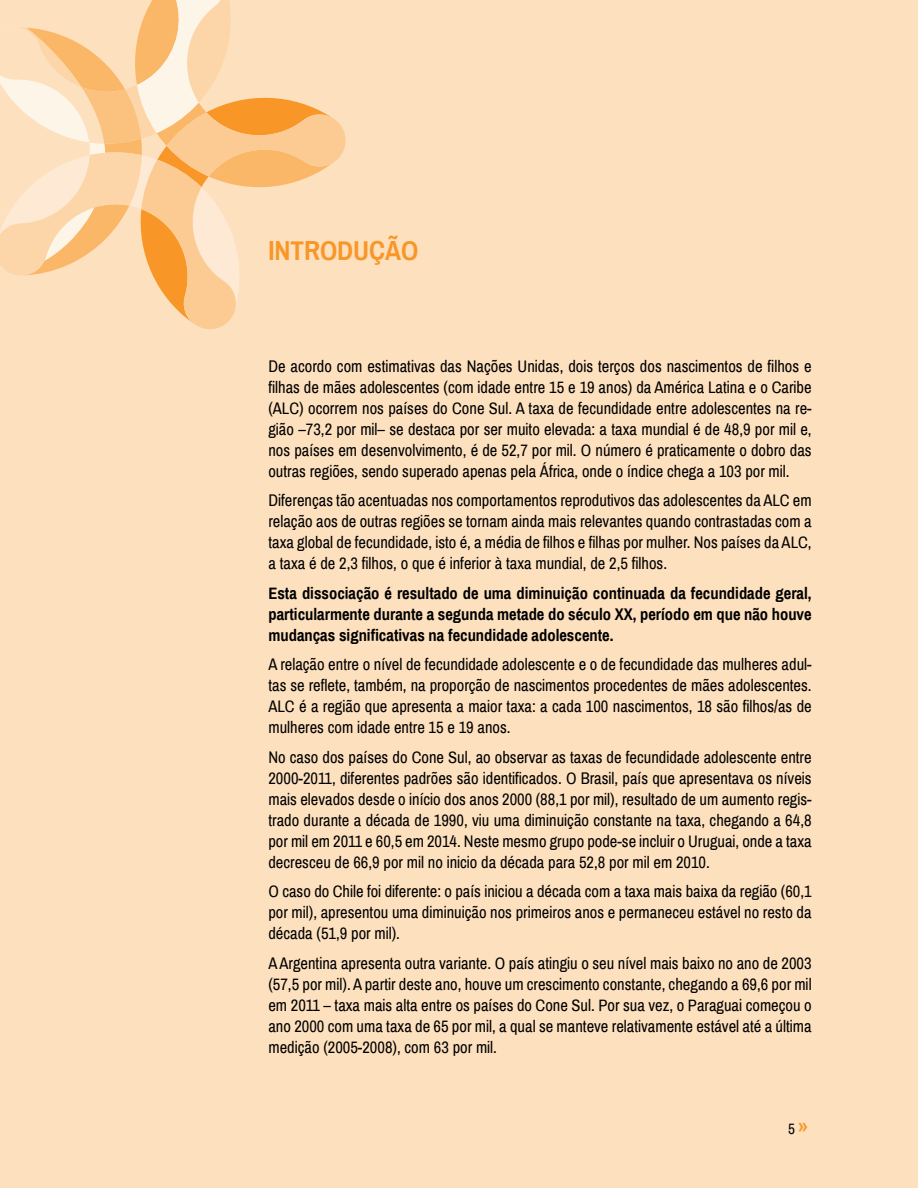
<style>
.page{position:relative;width:918px;height:1188px;background:#fde0be}
.page>*{position:absolute;margin:0;border:0;box-sizing:border-box;transform-origin:0 0}
.t1{font:700 27px "Archivo Narrow";color:#f89728}
.t2{font:16.5px/21px "Archivo Narrow";color:#000;text-align:justify}
.t3{font:700 16.5px/21px "Archivo Narrow";color:#000;text-align:justify}
.t4{font:15px "Archivo Narrow";color:#000}
.s1{font-weight:700;font-size:21px;color:#f89728}
</style>
<div class="page">
<hr style="left:0;top:0;width:1px;height:1188px;background:#e6e7e8">
<svg style="left:0;top:0;width:346px;height:332px"></svg>
<h1 class="t1" style="left:268px;top:235px;width:152px">INTRODUÇÃO</h1>
<p class="t2" style="left:268px;top:356px;width:545px">De acordo com estimativas das Nações Unidas, dois terços dos nascimentos de filhos e filhas de mães adolescentes (com idade entre 15 e 19 anos) da América Latina e o Caribe (ALC) ocorrem nos países do Cone Sul. A taxa de fecundidade entre adolescentes na re&shy;gião –73,2 por mil– se destaca por ser muito elevada: a taxa mundial é de 48,9 por mil e, nos países em desenvolvimento, é de 52,7 por mil. O número é praticamente o dobro das outras regiões, sendo superado apenas pela África, onde o índice chega a 103 por mil.</p>
<p class="t2" style="left:268px;top:490px;width:545px">Diferenças tão acentuadas nos comportamentos reprodutivos das adolescentes da ALC em relação aos de outras regiões se tornam ainda mais relevantes quando contrastadas com a taxa global de fecundidade, isto é, a média de filhos e filhas por mulher. Nos países da ALC, a taxa é de 2,3 filhos, o que é inferior à taxa mundial, de 2,5 filhos.</p>
<p class="t3" style="left:268px;top:582px;width:545px">Esta dissociação é resultado de uma diminuição continuada da fecundidade geral, particularmente durante a segunda metade do século XX, período em que não houve mudanças significativas na fecundidade adolescente.</p>
<p class="t2" style="left:268px;top:654px;width:545px">A relação entre o nível de fecundidade adolescente e o de fecundidade das mulheres adul&shy;tas se reflete, também, na proporção de nascimentos procedentes de mães adolescentes.<br>ALC é a região que apresenta a maior taxa: a cada 100 nascimentos, 18 são filhos/as de mulheres com idade entre 15 e 19 anos.</p>
<p class="t2" style="left:268px;top:747px;width:545px">No caso dos países do Cone Sul, ao observar as taxas de fecundidade adolescente entre 2000-2011, diferentes padrões são identificados. O Brasil, país que apresentava os níveis mais elevados desde o início dos anos 2000 (88,1 por mil), resultado de um aumento regis&shy;trado durante a década de 1990, viu uma diminuição constante na taxa, chegando a 64,8 por mil em 2011 e 60,5 em 2014. Neste mesmo grupo pode-se incluir o Uruguai, onde a taxa decresceu de 66,9 por mil no inicio da década para 52,8 por mil em 2010.</p>
<p class="t2" style="left:268px;top:881px;width:545px">O caso do Chile foi diferente: o país iniciou a década com a taxa mais baixa da região (60,1 por mil), apresentou uma diminuição nos primeiros anos e permaneceu estável no resto da década (51,9 por mil).</p>
<p class="t2" style="left:268px;top:953px;width:545px">A Argentina apresenta outra variante. O país atingiu o seu nível mais baixo no ano de 2003 (57,5 por mil). A partir deste ano, houve um crescimento constante, chegando a 69,6 por mil em 2011 – taxa mais alta entre os países do Cone Sul. Por sua vez, o Paraguai começou o ano 2000 com uma taxa de 65 por mil, a qual se manteve relativamente estável até a última medição (2005-2008), com 63 por mil.</p>
<p class="t4" style="left:788px;top:1119px;width:21px">5 <span class="s1">»</span></p>
</div>
